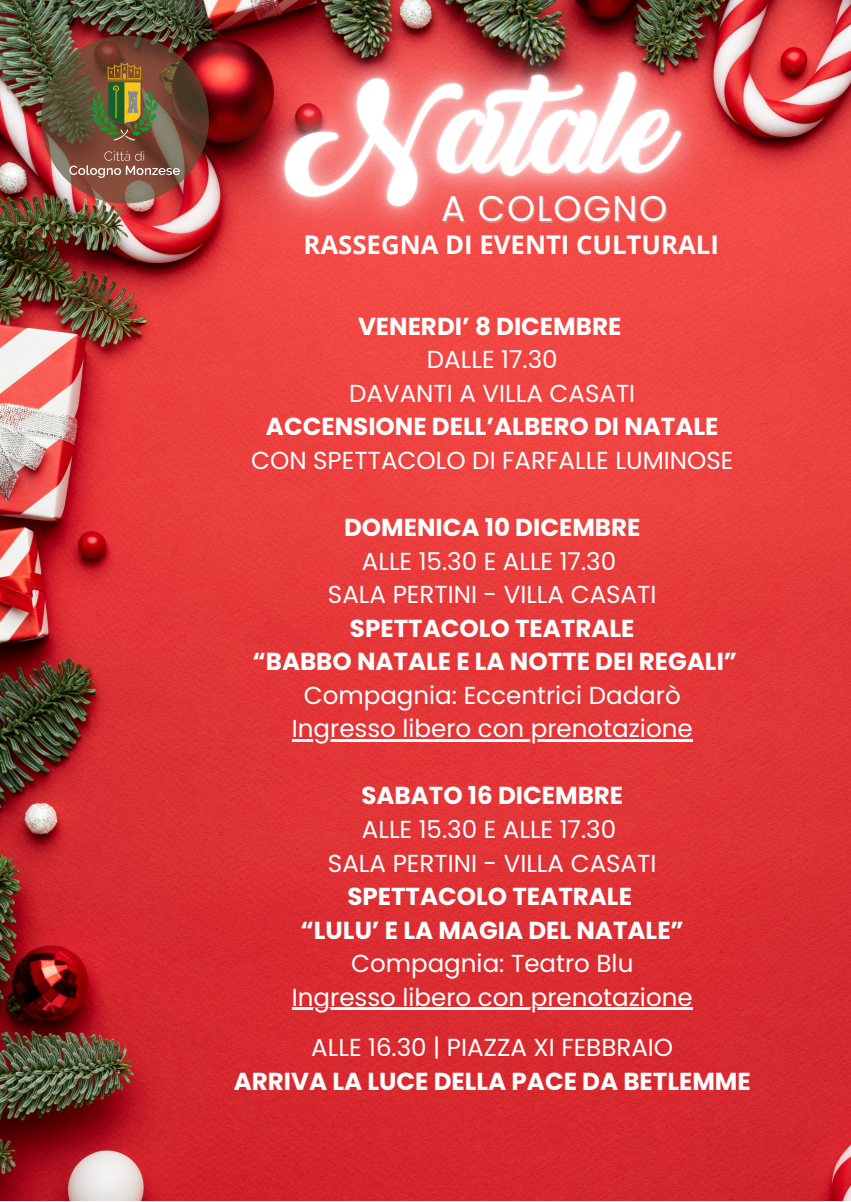
<style>
.page{position:relative;width:851px;height:1202px;background:#fff}
.page>*{position:absolute;margin:0;border:0;box-sizing:border-box;transform-origin:0 0}
.t1{font:35.8px "Poppins";letter-spacing:.045em;color:#fff}
.t2{font:700 25.8px "Open Sans";color:#fff}
.t3{font:24.6px "Poppins";color:#fff}
.t4{font:700 24.6px "Poppins";color:#fff}
</style>
<div class="page">
<img style="left:0;top:0;width:849px;height:1200px">
<hr style="left:292px;top:739px;width:400px;height:2px;background:#fff">
<hr style="left:292px;top:1007px;width:400px;height:3px;background:#fff">
<svg style="left:41px;top:36px;width:168px;height:167px;background:#70523e"></svg>
<img style="left:70px;top:62px;width:77px;height:115px">
<img style="left:147px;top:0;width:671px;height:369px">
<p class="t1" style="left:441px;top:184px;width:227px">A COLOGNO</p>
<p class="t2" style="left:303px;top:227px;width:417px">RASSEGNA DI EVENTI CULTURALI</p>
<p class="t4" style="left:358px;top:309px;width:265px">VENERDI’ 8 DICEMBRE</p>
<p class="t3" style="left:427px;top:342px;width:132px">DALLE 17.30</p>
<p class="t3" style="left:349px;top:376px;width:287px">DAVANTI A VILLA CASATI</p>
<p class="t4" style="left:266px;top:409px;width:454px">ACCENSIONE DELL’ALBERO DI NATALE</p>
<p class="t3" style="left:251px;top:443px;width:483px">CON SPETTACOLO DI FARFALLE LUMINOSE</p>
<p class="t4" style="left:344px;top:510px;width:298px">DOMENICA 10 DICEMBRE</p>
<p class="t3" style="left:361px;top:543px;width:255px">ALLE 15.30 E ALLE 17.30</p>
<p class="t3" style="left:328px;top:577px;width:330px">SALA PERTINI - VILLA CASATI</p>
<p class="t4" style="left:350px;top:611px;width:286px">SPETTACOLO TEATRALE</p>
<p class="t4" style="left:252px;top:644px;width:486px">“BABBO NATALE E LA NOTTE DEI REGALI”</p>
<p class="t3" style="left:303px;top:678px;width:378px">Compagnia: Eccentrici Dadarò</p>
<p class="t3" style="left:292px;top:711px;width:402px">Ingresso libero con prenotazione</p>
<p class="t4" style="left:361px;top:778px;width:263px">SABATO 16 DICEMBRE</p>
<p class="t3" style="left:361px;top:812px;width:255px">ALLE 15.30 E ALLE 17.30</p>
<p class="t3" style="left:328px;top:845px;width:330px">SALA PERTINI - VILLA CASATI</p>
<p class="t4" style="left:347px;top:879px;width:286px">SPETTACOLO TEATRALE</p>
<p class="t4" style="left:300px;top:912px;width:384px">“LULU’ E LA MAGIA DEL NATALE”</p>
<p class="t3" style="left:351px;top:946px;width:283px">Compagnia: Teatro Blu</p>
<p class="t3" style="left:292px;top:980px;width:402px">Ingresso libero con prenotazione</p>
<p class="t3" style="left:311px;top:1030px;width:363px">ALLE 16.30 | PIAZZA XI FEBBRAIO</p>
<p class="t4" style="left:234px;top:1063px;width:518px">ARRIVA LA LUCE DELLA PACE DA BETLEMME</p>
</div>
